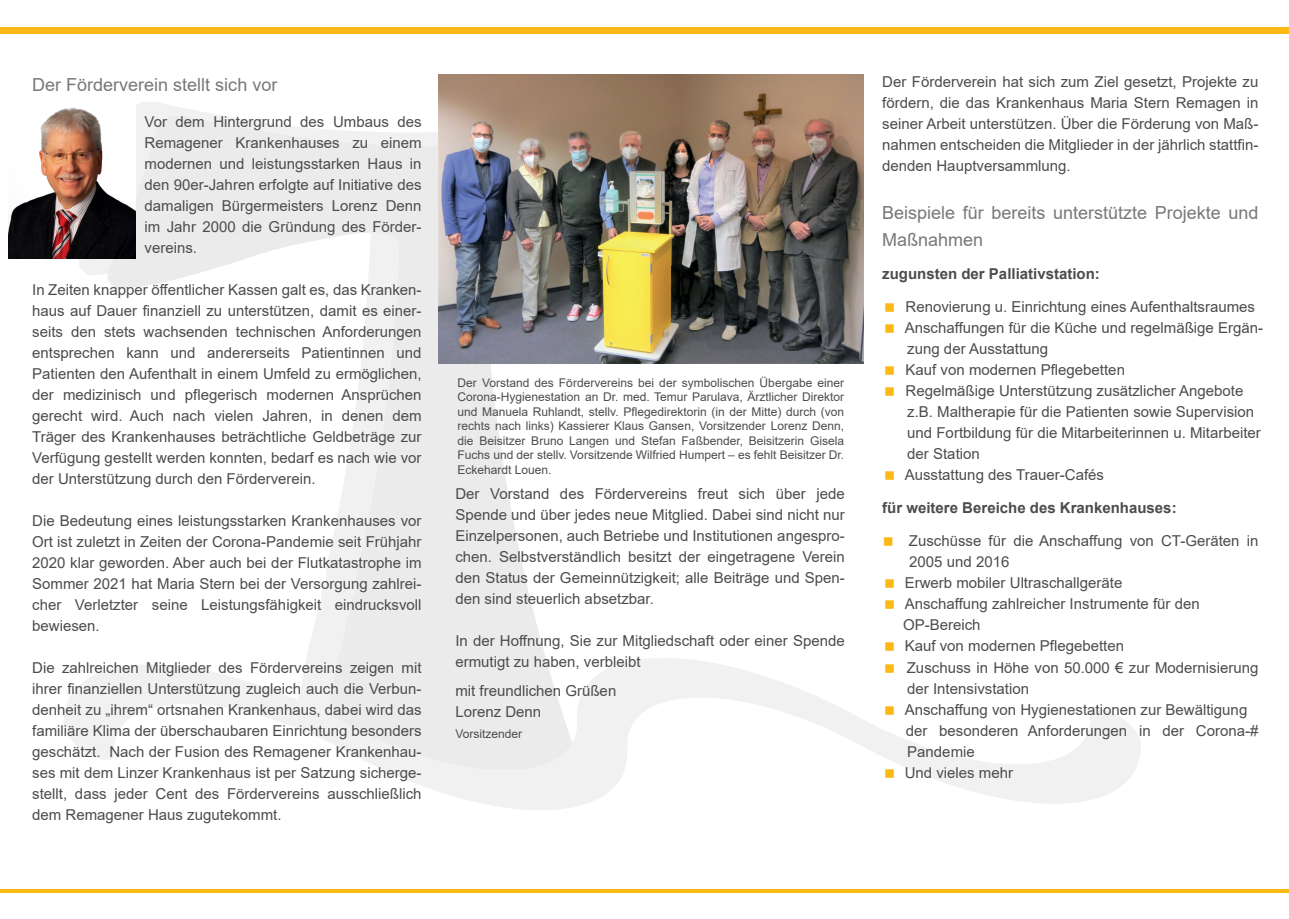
<style>
.page{position:relative;width:1289px;height:919px;background:#fff}
.page>*{position:absolute;margin:0;border:0;box-sizing:border-box;transform-origin:0 0}
.t1{font:18px/27px "Arial";color:#76787b}
.t2{font:15px/21px "Arial";color:#4b4c4d;text-align:justify}
.t3{font:700 15px "Arial";color:#4b4c4d}
.t4{font:12px/14.4px "Arial";color:#4b4c4d;text-align:justify}
</style>
<div class="page">
<hr style="left:0;top:845px;width:425px;height:2px;background:#30382b">
<hr style="left:425px;top:845px;width:447px;height:2px;background:#30382b">
<hr style="left:872px;top:845px;width:416px;height:2px;background:#30382b">
<hr style="left:0;top:867px;width:1288px;height:1px;background:#30382b">
<hr style="left:1271px;top:4px;width:1px;height:910px;background:#30382b">
<svg style="left:108px;top:115px;width:437px;height:542px"></svg>
<svg style="left:64px;top:657px;width:1076px;height:153px"></svg>
<svg style="left:0;top:888px;width:1288px;height:4px;fill:#fcb814"></svg>
<img style="left:8px;top:107px;width:127px;height:152px">
<div style="left:0;top:28px;width:1288px;height:6px;background:#fcb814"></div>
<img style="left:438px;top:75px;width:425px;height:289px">
<svg style="left:885px;top:663px;width:9px;height:9px"></svg>
<svg style="left:885px;top:705px;width:9px;height:9px"></svg>
<svg style="left:885px;top:768px;width:9px;height:9px"></svg>
<p class="t1" style="left:32px;top:71px;width:247px">Der Förderverein stellt sich vor</p>
<p class="t2" style="left:144px;top:111px;width:278px">Vor dem Hintergrund des Umbaus des Remagener Krankenhauses zu einem modernen und leistungsstarken Haus in den 90er-Jahren erfolgte auf Initiative des damaligen Bürgermeisters Lorenz Denn im Jahr 2000 die Gründung des Förder&shy;vereins.</p>
<p class="t2" style="left:32px;top:279px;width:391px">In Zeiten knapper öffentlicher Kassen galt es, das Kranken&shy;haus auf Dauer finanziell zu unterstützen, damit es einer&shy;seits den stets wachsenden technischen Anforderungen entsprechen kann und andererseits Patientinnen und Patienten den Aufenthalt in einem Umfeld zu ermöglichen, der medizinisch und pflegerisch modernen Ansprüchen gerecht wird. Auch nach vielen Jahren, in denen dem Träger des Krankenhauses beträchtliche Geldbeträge zur Verfügung gestellt werden konnten, bedarf es nach wie vor der Unterstützung durch den Förderverein.</p>
<p class="t2" style="left:32px;top:510px;width:391px">Die Bedeutung eines leistungsstarken Krankenhauses vor Ort ist zuletzt in Zeiten der Corona-Pandemie seit Frühjahr 2020 klar geworden. Aber auch bei der Flutkatastrophe im Sommer 2021 hat Maria Stern bei der Versorgung zahlrei&shy;cher Verletzter seine Leistungsfähigkeit eindrucksvoll bewiesen.</p>
<p class="t2" style="left:32px;top:657px;width:391px">Die zahlreichen Mitglieder des Fördervereins zeigen mit ihrer finanziellen Unterstützung zugleich auch die Verbun&shy;denheit zu „ihrem“ ortsnahen Krankenhaus, dabei wird das familiäre Klima der überschaubaren Einrichtung besonders geschätzt. Nach der Fusion des Remagener Krankenhau&shy;ses mit dem Linzer Krankenhaus ist per Satzung sicherge&shy;stellt, dass jeder Cent des Fördervereins ausschließlich dem Remagener Haus zugutekommt.</p>
<p class="t4" style="left:457px;top:375px;width:388px">Der Vorstand des Fördervereins bei der symbolischen Übergabe einer Corona-Hygienestation an Dr. med. Temur Parulava, Ärztlicher Direktor und Manuela Ruhlandt, stellv. Pflegedirektorin (in der Mitte) durch (von rechts nach links) Kassierer Klaus Gansen, Vorsitzender Lorenz Denn, die Beisitzer Bruno Langen und Stefan Faßbender, Beisitzerin Gisela Fuchs und der stellv. Vorsitzende Wilfried Humpert – es fehlt Beisitzer Dr.<br>Eckehardt Louen.</p>
<p class="t2" style="left:455px;top:483px;width:391px">Der Vorstand des Fördervereins freut sich über jede Spende und über jedes neue Mitglied. Dabei sind nicht nur Einzelpersonen, auch Betriebe und Institutionen angespro&shy;chen. Selbstverständlich besitzt der eingetragene Verein den Status der Gemeinnützigkeit; alle Beiträge und Spen&shy;den sind steuerlich absetzbar.</p>
<p class="t2" style="left:455px;top:630px;width:391px">In der Hoffnung, Sie zur Mitgliedschaft oder einer Spende ermutigt zu haben, verbleibt</p>
<p class="t2" style="left:455px;top:679px;width:162px">mit freundlichen Grüßen<br>Lorenz Denn</p>
<p class="t4" style="left:455px;top:726px;width:68px">Vorsitzender</p>
<p class="t2" style="left:882px;top:71px;width:378px">Der Förderverein hat sich zum Ziel gesetzt, Projekte zu fördern, die das Krankenhaus Maria Stern Remagen in seiner Arbeit unterstützen. Über die Förderung von Maß&shy;nahmen entscheiden die Mitglieder in der jährlich stattfin&shy;denden Hauptversammlung.</p>
<p class="t1" style="left:882px;top:199px;width:378px">Beispiele für bereits unterstützte Projekte und<br>Maßnahmen</p>
<p class="t3" style="left:882px;top:263px;width:219px">zugunsten der Palliativstation:</p>
<p class="t2" style="left:904px;top:296px;width:360px;text-align:left">Renovierung u. Einrichtung eines Aufenthaltsraumes Anschaffungen für die Küche und regelmäßige Ergän&shy;zung der Ausstattung<br>Kauf von modernen Pflegebetten<br>Regelmäßige Unterstützung zusätzlicher Angebote z.B. Maltherapie für die Patienten sowie Supervision und Fortbildung für die Mitarbeiterinnen u. Mitarbeiter der Station<br>Ausstattung des Trauer-Cafés</p>
<p class="t3" style="left:882px;top:497px;width:296px">für weitere Bereiche des Krankenhauses:</p>
<p class="t2" style="left:908px;top:530px;width:351px">Zuschüsse für die Anschaffung von CT-Geräten in</p>
<p class="t2" style="left:909px;top:551px;width:102px">2005 und 2016</p>
<p class="t2" style="left:904px;top:572px;width:219px">Erwerb mobiler Ultraschallgeräte</p>
<p class="t2" style="left:904px;top:593px;width:296px">Anschaffung zahlreicher Instrumente für den</p>
<p class="t2" style="left:903px;top:614px;width:79px">OP-Bereich</p>
<p class="t2" style="left:904px;top:635px;width:221px">Kauf von modernen Pflegebetten</p>
<p class="t2" style="left:906px;top:656px;width:353px">Zuschuss in Höhe von 50.000 € zur Modernisierung</p>
<p class="t2" style="left:907px;top:677px;width:123px">der Intensivstation</p>
<p class="t2" style="left:904px;top:698px;width:344px">Anschaffung von Hygienestationen zur Bewältigung</p>
<p class="t2" style="left:905px;top:719px;width:354px">der besonderen Anforderungen in der Corona-#</p>
<p class="t2" style="left:907px;top:740px;width:69px">Pandemie</p>
<p class="t2" style="left:904px;top:761px;width:110px">Und vieles mehr</p>
</div>
